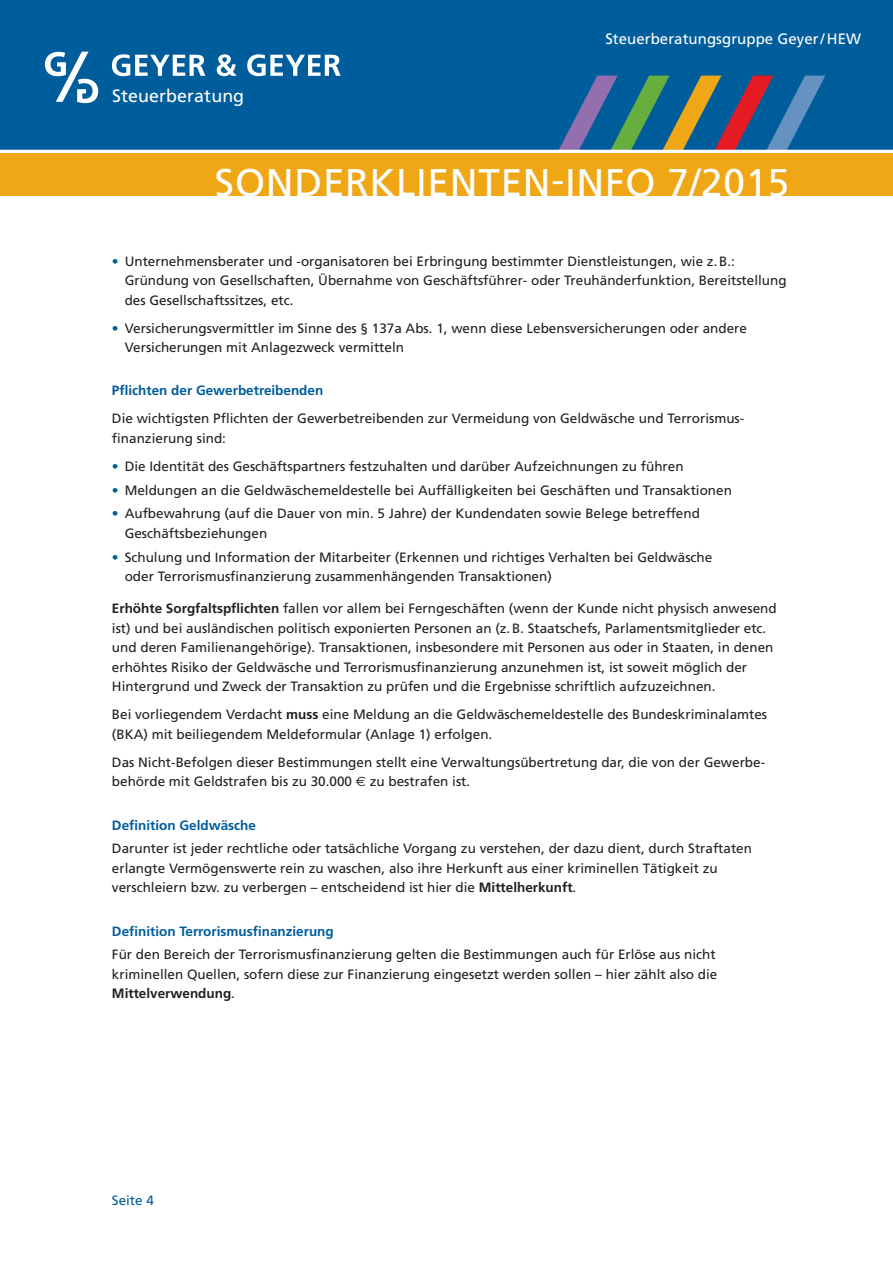
<style>
.page{position:relative;width:893px;height:1263px;background:#fff}
.page>*{position:absolute;margin:0;border:0;box-sizing:border-box;transform-origin:0 0}
.t1{font:38.55px "Frutiger";letter-spacing:.02em;color:#fff}
.t2{font:17.85px "Frutiger";letter-spacing:.005em;color:#fff}
.t3{font:15px "Frutiger";letter-spacing:.005em;color:#fff}
.t4{font:13.5px/19.5px "Frutiger";color:#231f20}
.t5{font:700 13.5px "Frutiger";color:#005d9c}
.t6{font:13.5px "Frutiger";color:#005d9c}
.s1{font-weight:700;color:#005d9c}
.s2{font-weight:700}
.s3{font-family:"Euro Sans"}
</style>
<div class="page">
<div style="left:0;top:151px;width:893px;height:45px;background:#efa715"></div>
<div style="left:0;top:0;width:893px;height:151px;background:#005d9c"></div>
<svg style="left:558px;top:76px;width:267px;height:74px"></svg>
<svg style="left:45px;top:52px;width:53px;height:51px"></svg>
<svg style="left:112px;top:54px;width:93px;height:22px"></svg>
<svg style="left:217px;top:54px;width:20px;height:22px"></svg>
<svg style="left:247px;top:54px;width:94px;height:22px"></svg>
<hr style="left:0;top:150px;width:893px;height:3px;background:#fff">
<h2 class="t2" style="left:112px;top:85px;width:133px">Steuerberatung</h2>
<p class="t3" style="left:605px;top:30px;width:257px">Steuerberatungsgruppe Geyer/HEW</p>
<h1 class="t1" style="left:215px;top:160px;width:77px">sonder</h1>
<h1 class="t1" style="left:370px;top:160px;width:47px">Klien</h1>
<h1 class="t1" style="left:478px;top:160px;width:312px">ten-Info 7/2015</h1>
<p class="t4" style="left:125px;top:251px;width:663px;text-indent:-13px"><span class="s1">•</span> Unternehmensberater und -organisatoren bei Erbringung bestimmter Dienstleistungen, wie z.B.:<br>Gründung von Gesellschaften, Übernahme von Geschäftsführer- oder Treuhänderfunktion, Bereitstellung des Gesellschaftssitzes, etc.</p>
<p class="t4" style="left:125px;top:318px;width:624px;text-indent:-13px"><span class="s1">•</span> Versicherungsvermittler im Sinne des § 137a Abs. 1, wenn diese Lebensversicherungen oder andere<br>Versicherungen mit Anlagezweck vermitteln</p>
<p class="t5" style="left:112px;top:383px;width:213px">Pflichten der Gewerbetreibenden</p>
<p class="t4" style="left:112px;top:409px;width:633px">Die wichtigsten Pflichten der Gewerbetreibenden zur Vermeidung von Geldwäsche und Terrorismus&shy;finanzierung sind:</p>
<p class="t4" style="left:112px;top:456px;width:573px"><span class="s1">•</span> Die Identität des Geschäftspartners festzuhalten und darüber Aufzeichnungen zu führen</p>
<p class="t4" style="left:112px;top:480px;width:621px"><span class="s1">•</span> Meldungen an die Geldwäschemeldestelle bei Auffälligkeiten bei Geschäften und Transaktionen</p>
<p class="t4" style="left:125px;top:504px;width:577px;text-indent:-13px"><span class="s1">•</span> Aufbewahrung (auf die Dauer von min. 5 Jahre) der Kundendaten sowie Belege betreffend<br>Geschäftsbeziehungen</p>
<p class="t4" style="left:125px;top:547px;width:589px;text-indent:-13px"><span class="s1">•</span> Schulung und Information der Mitarbeiter (Erkennen und richtiges Verhalten bei Geldwäsche oder Terrorismusfinanzierung zusammenhängenden Transaktionen)</p>
<p class="t4" style="left:112px;top:599px;width:666px"><span class="s2">Erhöhte Sorgfaltspflichten</span> fallen vor allem bei Ferngeschäften (wenn der Kunde nicht physisch anwesend ist) und bei ausländischen politisch exponierten Personen an (z.B. Staatschefs, Parlamentsmitglieder etc. und deren Familienangehörige). Transaktionen, insbesondere mit Personen aus oder in Staaten, in denen erhöhtes Risiko der Geldwäsche und Terrorismusfinanzierung anzunehmen ist, ist soweit möglich der Hintergrund und Zweck der Transaktion zu prüfen und die Ergebnisse schriftlich aufzuzeichnen.</p>
<p class="t4" style="left:112px;top:705px;width:657px">Bei vorliegendem Verdacht <span class="s2">muss</span> eine Meldung an die Geldwäschemeldestelle des Bundeskriminalamtes (BKA) mit beiliegendem Meldeformular (Anlage 1) erfolgen.</p>
<p class="t4" style="left:112px;top:752px;width:654px">Das Nicht-Befolgen dieser Bestimmungen stellt eine Verwaltungsübertretung dar, die von der Gewerbe&shy;behörde mit Geldstrafen bis zu 30.000 <span class="s3">€</span> zu bestrafen ist.</p>
<p class="t5" style="left:112px;top:817px;width:146px">Definition Geldwäsche</p>
<p class="t4" style="left:112px;top:839px;width:641px">Darunter ist jeder rechtliche oder tatsächliche Vorgang zu verstehen, der dazu dient, durch Straftaten erlangte Vermögenswerte rein zu waschen, also ihre Herkunft aus einer kriminellen Tätigkeit zu verschleiern bzw. zu verbergen – entscheidend ist hier die <span class="s2">Mittelherkunft</span>.</p>
<p class="t5" style="left:112px;top:923px;width:223px">Definition Terrorismusfinanzierung</p>
<p class="t4" style="left:112px;top:945px;width:607px">Für den Bereich der Terrorismusfinanzierung gelten die Bestimmungen auch für Erlöse aus nicht kriminellen Quellen, sofern diese zur Finanzierung eingesetzt werden sollen – hier zählt also die<br><span class="s2">Mittelverwendung</span>.</p>
<p class="t6" style="left:112px;top:1193px;width:44px">Seite 4</p>
</div>
